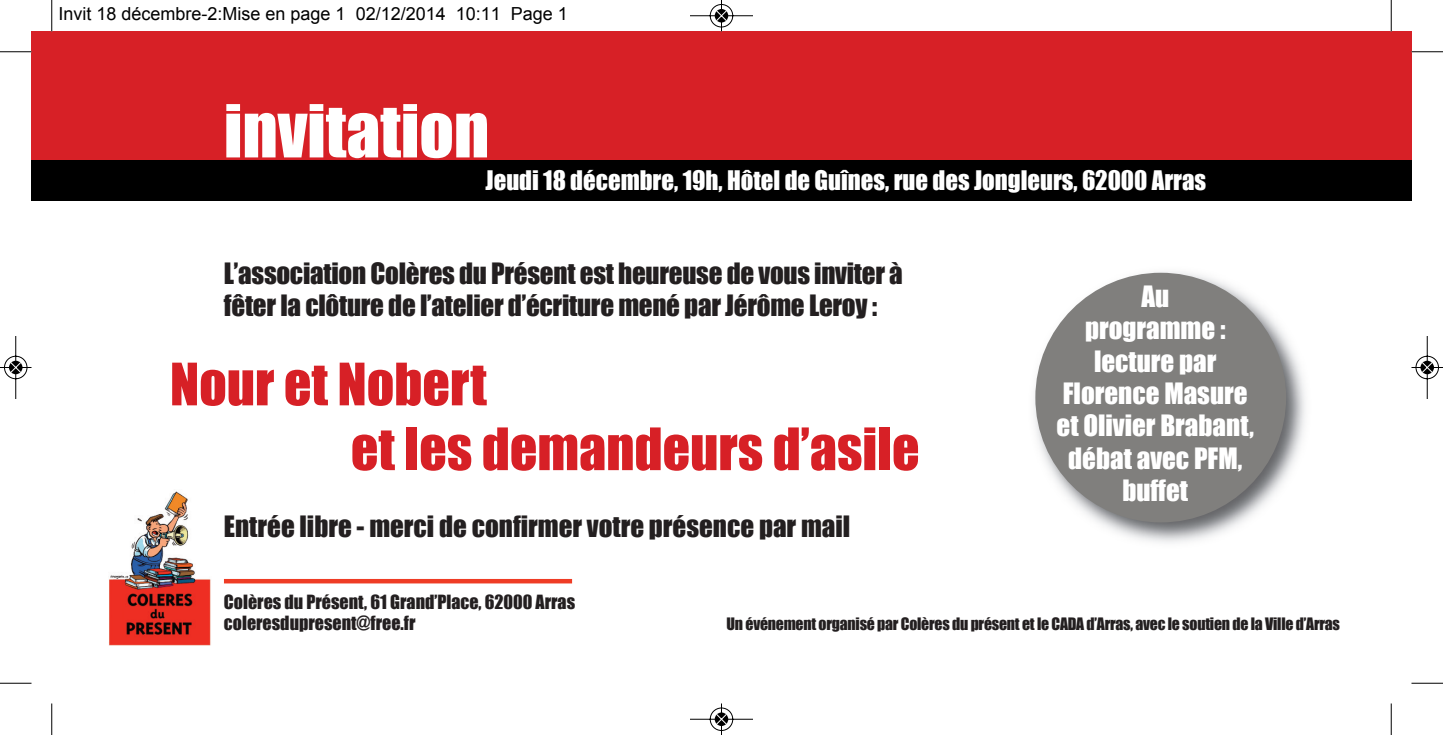
<style>
.page{position:relative;width:1443px;height:735px;background:#fff}
.page>*{position:absolute;margin:0;border:0;box-sizing:border-box;transform-origin:0 0}
.t1{font:67.5px "Impact";color:#fff}
.t2{font:54px/64.8px "Impact";color:#d72026}
.t3{font:27px/32.4px "Impact";letter-spacing:-.01em;color:#231f20}
.t4{font:27px/32.4px "Impact";color:#fff;text-align:center}
.t5{font:24.75px "Impact";color:#fff}
.t6{font:18px/21.6px "Impact";color:#231f20}
.t7{font:18px "Arial";color:#000}
.t8{font:15.75px "Impact";letter-spacing:-.015em;color:#231f20}
</style>
<div class="page">
<div style="left:32px;top:32px;width:1379px;height:168px;background:#000"></div>
<div style="left:32px;top:32px;width:1379px;height:127px;background:#d72026"></div>
<img style="left:109px;top:491px;width:102px;height:155px">
<img style="left:1034px;top:272px;width:271px;height:271px">
<div style="left:1035px;top:273px;width:251px;height:249px;background:#807f7d;border-radius:50%"></div>
<hr style="left:224px;top:579px;width:348px;height:4px;background:#ef3c25">
<hr style="left:51px;top:0;width:1px;height:32px;background:#000">
<hr style="left:0;top:51px;width:32px;height:1px;background:#000">
<hr style="left:1391px;top:0;width:1px;height:32px;background:#000">
<hr style="left:1411px;top:51px;width:32px;height:1px;background:#000">
<hr style="left:51px;top:703px;width:1px;height:32px;background:#000">
<hr style="left:0;top:683px;width:32px;height:1px;background:#000">
<hr style="left:1391px;top:703px;width:1px;height:32px;background:#000">
<hr style="left:1411px;top:683px;width:32px;height:1px;background:#000">
<svg style="left:689px;top:0;width:65px;height:32px"></svg>
<svg style="left:690px;top:703px;width:63px;height:32px"></svg>
<svg style="left:0;top:336px;width:32px;height:63px"></svg>
<svg style="left:1411px;top:336px;width:32px;height:63px"></svg>
<p class="t7" style="left:58px;top:4px;width:511px">Invit 18 décembre-2:Mise en page 1 02/12/2014 10:11 Page 1</p>
<h1 class="t1" style="left:224px;top:89px;width:267px">invitation</h1>
<p class="t5" style="left:485px;top:165px;width:722px">Jeudi 18 décembre, 19h, Hôtel de Guînes, rue des Jongleurs, 62000 Arras</p>
<p class="t3" style="left:224px;top:257px;width:680px">L’association Colères du Présent est heureuse de vous inviter à fêter la clôture de l’atelier d’écriture mené par Jérôme Leroy :</p>
<h2 class="t2" style="left:351px;top:351px;width:570px;text-indent:-181px">Nour et Nobert<br>et les demandeurs d’asile</h2>
<p class="t3" style="left:224px;top:510px;width:628px">Entrée libre - merci de confirmer votre présence par mail</p>
<p class="t4" style="left:1057px;top:280px;width:199px">Au<br>programme : lecture par<br>Florence Masure et Olivier Brabant, débat avec PFM, buffet</p>
<p class="t6" style="left:224px;top:591px;width:353px">Colères du Présent, 61 Grand’Place, 62000 Arras coleresdupresent@free.fr</p>
<p class="t8" style="left:727px;top:614px;width:615px">Un événement organisé par Colères du présent et le CADA d’Arras, avec le soutien de la Ville d’Arras</p>
</div>
